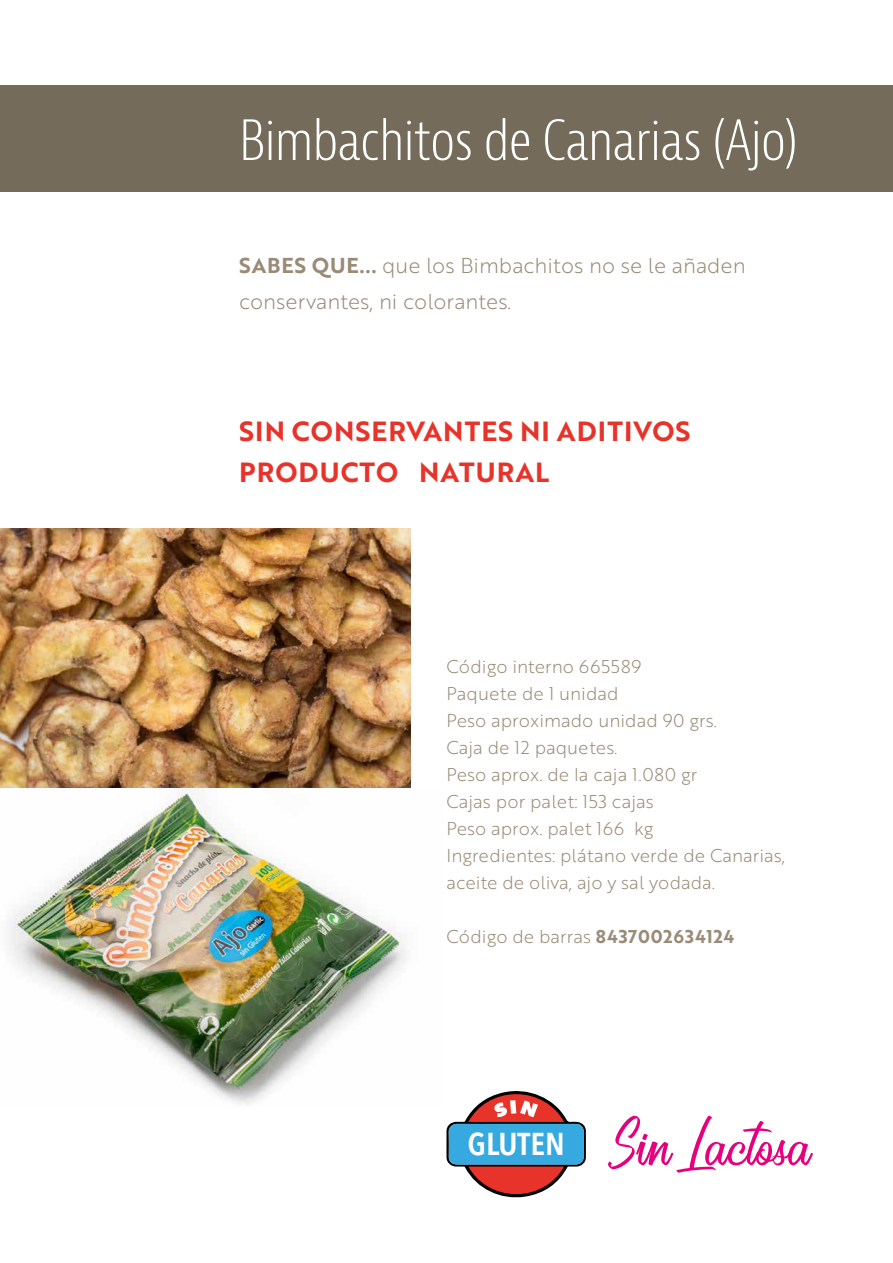
<style>
.page{position:relative;width:893px;height:1263px;background:#fff}
.page>*{position:absolute;margin:0;border:0;box-sizing:border-box;transform-origin:0 0}
.t1{font:300 condensed 54px "Bernina Sans";letter-spacing:-.01em;color:#fff}
.t2{font:600 31.5px "Avenir Next Condensed";color:#fff;scale:1.07 1}
.t3{font:27px/40.5px "Brother 1816 Bold";letter-spacing:.04em;color:#e7332a}
.t4{font:21px/36px "Brother 1816 Light";color:#998b77}
.t5{font:18px/27px "Brother 1816 Light";color:#998b77}
.s1{font-family:"Brother 1816 Bold"}
</style>
<div class="page">
<div style="left:0;top:85px;width:893px;height:106px;background:#746b5a"></div>
<svg style="left:446px;top:1091px;width:140px;height:107px"></svg>
<svg style="left:608px;top:1116px;width:205px;height:57px"></svg>
<img style="left:0;top:529px;width:410px;height:259px">
<img style="left:8px;top:788px;width:398px;height:317px">
<h1 class="t1" style="left:239px;top:107px;width:560px">Bimbachitos de Canarias (Ajo)</h1>
<p class="t4" style="left:239px;top:247px;width:508px"><span class="s1">SABES QUE...</span> que los Bimbachitos no se le añaden conservantes, ni colorantes.</p>
<h3 class="t3" style="left:239px;top:410px;width:453px">SIN CONSERVANTES NI ADITIVOS<br>PRODUCTO NATURAL</h3>
<p class="t5" style="left:446px;top:652px;width:340px">Código interno 665589<br>Paquete de 1 unidad<br>Peso aproximado unidad 90 grs.<br>Caja de 12 paquetes.<br>Peso aprox. de la caja 1.080 gr<br>Cajas por palet: 153 cajas<br>Peso aprox. palet 166 kg<br>Ingredientes: plátano verde de Canarias, aceite de oliva, ajo y sal yodada.</p>
<p class="t5" style="left:446px;top:922px;width:290px">Código de barras <span class="s1">8437002634124</span></p>
<h2 class="t2" style="left:467px;top:1116px;width:93px">GLUTEN</h2>
</div>
